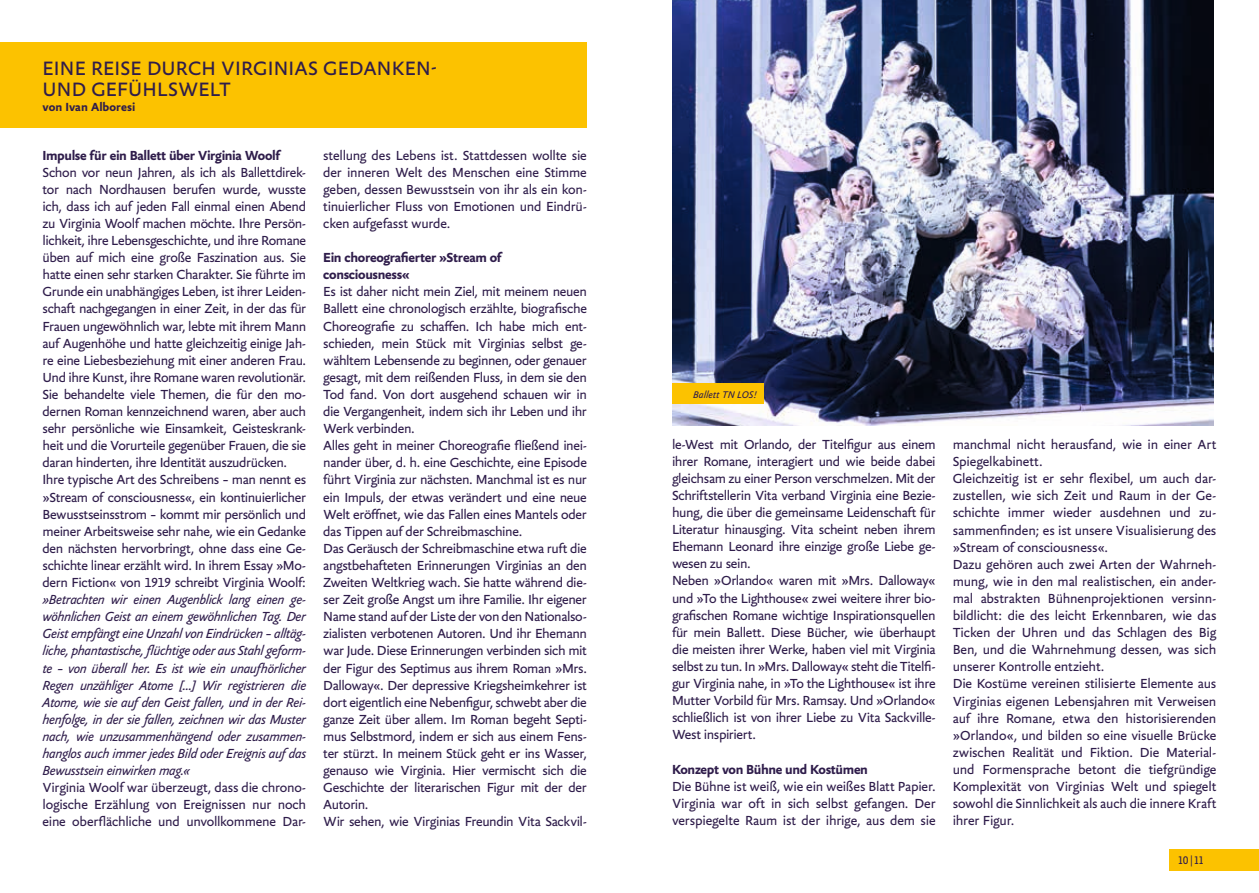
<style>
.page{position:relative;width:1259px;height:893px;background:#fff}
.page>*{position:absolute;margin:0;border:0;box-sizing:border-box;transform-origin:0 0}
.t1{font:21px/21px "Yoga Sans OT";letter-spacing:.01em;color:#2f1d4b}
.t2{font:14.25px/17.1px "Yoga Sans OT";letter-spacing:-.025em;color:#2f1d4b}
.t3{font:italic 14.25px/17.1px "Yoga Sans OT";letter-spacing:-.03em;color:#2f1d4b;text-align:justify}
.t4{font:700 14.25px/17.1px "Yoga Sans OT";letter-spacing:-.025em;color:#2f1d4b}
.t5{font:700 12.75px "Yoga Sans OT";letter-spacing:.005em;color:#2f1d4b}
.t6{font:12px "Yoga Sans OT";color:#2f1d4b}
.t7{font:italic 10.5px "Yoga Sans OT";color:#2f1d4b}
</style>
<div class="page">
<img style="left:672px;top:0;width:541px;height:425px">
<div style="left:0;top:43px;width:587px;height:85px;background:#fcc200"></div>
<div style="left:1169px;top:850px;width:90px;height:21px;background:#fcc200"></div>
<div style="left:672px;top:383px;width:91px;height:21px;background:#fcc200"></div>
<h1 class="t1" style="left:43px;top:58px;width:396px">EINE REISE DURCH VIRGINIAS GEDANKEN-<br>UND GEFÜHLSWELT</h1>
<p class="t5" style="left:43px;top:100px;width:94px">von Ivan Alboresi</p>
<p class="t4" style="left:43px;top:147px;width:239px">Impulse für ein Ballett über Virginia Woolf</p>
<p class="t2" style="left:43px;top:164px;width:265px">Schon vor neun Jahren, als ich als Ballettdirek&shy;tor nach Nordhausen berufen wurde, wusste ich, dass ich auf jeden Fall einmal einen Abend zu Virginia Woolf machen möchte. Ihre Persön&shy;lichkeit, ihre Lebensgeschichte, und ihre Romane üben auf mich eine große Faszination aus. Sie hatte einen sehr starken Charakter. Sie führte im Grunde ein unabhängiges Leben, ist ihrer Leiden&shy;schaft nachgegangen in einer Zeit, in der das für Frauen ungewöhnlich war, lebte mit ihrem Mann auf Augenhöhe und hatte gleichzeitig einige Jah&shy;re eine Liebesbeziehung mit einer anderen Frau.<br>Und ihre Kunst, ihre Romane waren revolutionär.<br>Sie behandelte viele Themen, die für den mo&shy;dernen Roman kennzeichnend waren, aber auch sehr persönliche wie Einsamkeit, Geisteskrank&shy;heit und die Vorurteile gegenüber Frauen, die sie daran hinderten, ihre Identität auszudrücken.<br>Ihre typische Art des Schreibens – man nennt es »Stream of consciousness«, ein kontinuierlicher Bewusstseinsstrom – kommt mir persönlich und meiner Arbeitsweise sehr nahe, wie ein Gedanke den nächsten hervorbringt, ohne dass eine Ge&shy;schichte linear erzählt wird. In ihrem Essay »Mo&shy;dern Fiction« von 1919 schreibt Virginia Woolf:</p>
<p class="t3" style="left:43px;top:591px;width:265px">»Betrachten wir einen Augenblick lang einen ge&shy;wöhnlichen Geist an einem gewöhnlichen Tag. Der Geist empfängt eine Unzahl von Eindrücken – alltäg&shy;liche, phantastische, flüchtige oder aus Stahl geform&shy;te – von überall her. Es ist wie ein unaufhörlicher Regen unzähliger Atome [...] Wir registrieren die Atome, wie sie auf den Geist fallen, und in der Rei&shy;henfolge, in der sie fallen, zeichnen wir das Muster nach, wie unzusammenhängend oder zusammen&shy;hanglos auch immer jedes Bild oder Ereignis auf das Bewusstsein einwirken mag.«</p>
<p class="t2" style="left:43px;top:779px;width:265px;text-align:justify">Virginia Woolf war überzeugt, dass die chrono&shy;logische Erzählung von Ereignissen nur noch eine oberflächliche und unvollkommene Dar-</p>
<p class="t2" style="left:323px;top:147px;width:265px;text-align:justify">stellung des Lebens ist. Stattdessen wollte sie der inneren Welt des Menschen eine Stimme geben, dessen Bewusstsein von ihr als ein kon&shy;tinuierlicher Fluss von Emotionen und Eindrü&shy;cken aufgefasst wurde.</p>
<p class="t4" style="left:323px;top:249px;width:180px">Ein choreografierter »Stream of consciousness«</p>
<p class="t2" style="left:323px;top:283px;width:265px">Es ist daher nicht mein Ziel, mit meinem neuen Ballett eine chronologisch erzählte, biografische Choreografie zu schaffen. Ich habe mich ent&shy;schieden, mein Stück mit Virginias selbst ge&shy;wähltem Lebensende zu beginnen, oder genauer gesagt, mit dem reißenden Fluss, in dem sie den Tod fand. Von dort ausgehend schauen wir in die Vergangenheit, indem sich ihr Leben und ihr Werk verbinden.<br>Alles geht in meiner Choreografie fließend inei&shy;nander über, d. h. eine Geschichte, eine Episode führt Virginia zur nächsten. Manchmal ist es nur ein Impuls, der etwas verändert und eine neue Welt eröffnet, wie das Fallen eines Mantels oder das Tippen auf der Schreibmaschine.<br>Das Geräusch der Schreibmaschine etwa ruft die angstbehafteten Erinnerungen Virginias an den Zweiten Weltkrieg wach. Sie hatte während die&shy;ser Zeit große Angst um ihre Familie. Ihr eigener Name stand auf der Liste der von den Nationalso&shy;zialisten verbotenen Autoren. Und ihr Ehemann war Jude. Diese Erinnerungen verbinden sich mit der Figur des Septimus aus ihrem Roman »Mrs.<br>Dalloway«. Der depressive Kriegsheimkehrer ist dort eigentlich eine Nebenfigur, schwebt aber die ganze Zeit über allem. Im Roman begeht Septi&shy;mus Selbstmord, indem er sich aus einem Fens&shy;ter stürzt. In meinem Stück geht er ins Wasser, genauso wie Virginia. Hier vermischt sich die Geschichte der literarischen Figur mit der der Autorin.<br>Wir sehen, wie Virginias Freundin Vita Sackvil-</p>
<p class="t7" style="left:693px;top:389px;width:65px">Ballett TN LOS!</p>
<p class="t2" style="left:672px;top:436px;width:265px">le-West mit Orlando, der Titelfigur aus einem ihrer Romane, interagiert und wie beide dabei gleichsam zu einer Person verschmelzen. Mit der Schriftstellerin Vita verband Virginia eine Bezie&shy;hung, die über die gemeinsame Leidenschaft für Literatur hinausging. Vita scheint neben ihrem Ehemann Leonard ihre einzige große Liebe ge&shy;wesen zu sein.<br>Neben »Orlando« waren mit »Mrs. Dalloway« und »To the Lighthouse« zwei weitere ihrer bio&shy;grafischen Romane wichtige Inspirationsquellen für mein Ballett. Diese Bücher, wie überhaupt die meisten ihrer Werke, haben viel mit Virginia selbst zu tun. In »Mrs. Dalloway« steht die Titelfi&shy;gur Virginia nahe, in »To the Lighthouse« ist ihre Mutter Vorbild für Mrs. Ramsay. Und »Orlando« schließlich ist von ihrer Liebe zu Vita Sackville-West inspiriert.</p>
<p class="t4" style="left:672px;top:761px;width:197px">Konzept von Bühne und Kostümen</p>
<p class="t2" style="left:672px;top:778px;width:265px;text-align:justify">Die Bühne ist weiß, wie ein weißes Blatt Papier.<br>Virginia war oft in sich selbst gefangen. Der verspiegelte Raum ist der ihrige, aus dem sie</p>
<p class="t2" style="left:952px;top:436px;width:265px">manchmal nicht herausfand, wie in einer Art Spiegelkabinett.<br>Gleichzeitig ist er sehr flexibel, um auch dar&shy;zustellen, wie sich Zeit und Raum in der Ge&shy;schichte immer wieder ausdehnen und zu&shy;sammenfinden; es ist unsere Visualisierung des »Stream of consciousness«.<br>Dazu gehören auch zwei Arten der Wahrneh&shy;mung, wie in den mal realistischen, ein ander&shy;mal abstrakten Bühnenprojektionen versinn&shy;bildlicht: die des leicht Erkennbaren, wie das Ticken der Uhren und das Schlagen des Big Ben, und die Wahrnehmung dessen, was sich unserer Kontrolle entzieht.<br>Die Kostüme vereinen stilisierte Elemente aus Virginias eigenen Lebensjahren mit Verweisen auf ihre Romane, etwa den historisierenden »Orlando«, und bilden so eine visuelle Brücke zwischen Realität und Fiktion. Die Material&shy;und Formensprache betont die tiefgründige Komplexität von Virginias Welt und spiegelt sowohl die Sinnlichkeit als auch die innere Kraft ihrer Figur.</p>
<p class="t6" style="left:1178px;top:854px;width:27px">10|11</p>
</div>
